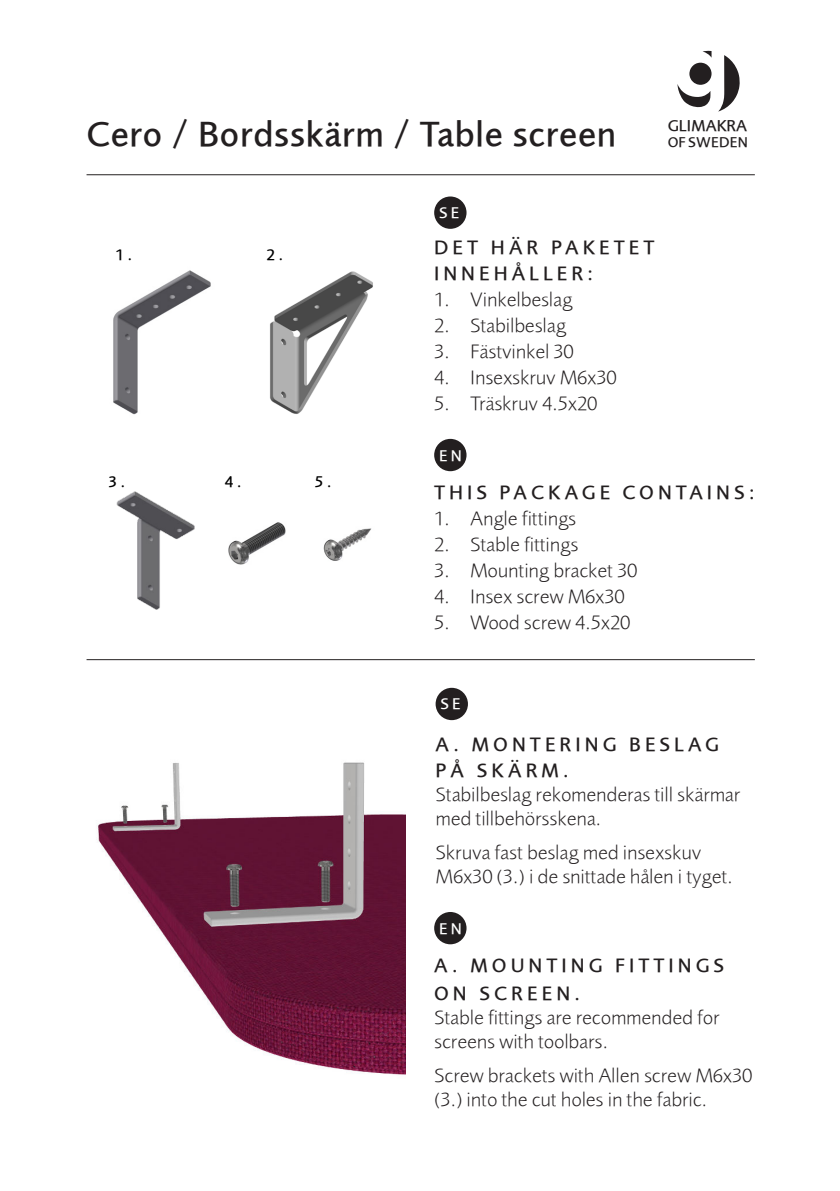
<style>
.page{position:relative;width:840px;height:1191px;background:#fff}
.page>*{position:absolute;margin:0;border:0;box-sizing:border-box;transform-origin:0 0}
.t1{font:500 36px "Foundry Sans";letter-spacing:.02em;color:#231f20}
.t2{font:300 20px/24px "Foundry Sans";color:#231f20}
.t3{font:500 20px/26px "Foundry Sans";letter-spacing:.2em;color:#231f20}
.t4{font:500 16.2px "Foundry Sans";color:#231f20}
.t5{font:500 16px "Foundry Sans";color:#000}
.t6{font:500 16px "Foundry Sans";letter-spacing:.2em;color:#fff}
.t7{font:500 14.6px "Foundry Sans";letter-spacing:.02em;color:#231f20}
</style>
<div class="page">
<div style="left:434px;top:196px;width:32px;height:33px;background:#231f20;border-radius:50%"></div>
<div style="left:434px;top:439px;width:32px;height:32px;background:#231f20;border-radius:50%"></div>
<hr style="left:86px;top:659px;width:668px;height:1px;background:#231f20">
<img style="left:270px;top:271px;width:103px;height:143px">
<img style="left:116px;top:491px;width:79px;height:119px">
<img style="left:323px;top:528px;width:49px;height:33px">
<img style="left:113px;top:270px;width:98px;height:145px">
<img style="left:228px;top:522px;width:58px;height:43px">
<div style="left:435px;top:688px;width:32px;height:32px;background:#231f20;border-radius:50%"></div>
<div style="left:434px;top:912px;width:32px;height:32px;background:#231f20;border-radius:50%"></div>
<img style="left:97px;top:762px;width:308px;height:313px">
<hr style="left:86px;top:174px;width:668px;height:1px;background:#231f20">
<svg style="left:677px;top:51px;width:34px;height:56px"></svg>
<svg style="left:718px;top:55px;width:21px;height:57px"></svg>
<h1 class="t1" style="left:86px;top:114px;width:531px">Cero / Bordsskärm / Table screen</h1>
<p class="t4" style="left:667px;top:116px;width:81px">GLIMAKRA</p>
<p class="t7" style="left:667px;top:133px;width:82px">OF SWEDEN</p>
<p class="t5" style="left:116px;top:245px;width:18px">1.</p>
<p class="t5" style="left:266px;top:245px;width:18px">2.</p>
<p class="t5" style="left:108px;top:472px;width:18px">3.</p>
<p class="t5" style="left:225px;top:472px;width:18px">4.</p>
<p class="t5" style="left:315px;top:472px;width:18px">5.</p>
<p class="t6" style="left:439px;top:204px;width:22px">SE</p>
<p class="t3" style="left:434px;top:235px;width:222px">DET HÄR PAKETET<br>INNEHÅLLER:</p>
<p class="t2" style="left:434px;top:289px;width:139px">1. Vinkelbeslag</p>
<p class="t2" style="left:434px;top:315px;width:133px">2. Stabilbeslag</p>
<p class="t2" style="left:434px;top:341px;width:141px">3. Fästvinkel 30</p>
<p class="t2" style="left:434px;top:367px;width:184px">4. Insexskruv M6x30</p>
<p class="t2" style="left:434px;top:393px;width:164px">5. Träskruv 4.5x20</p>
<p class="t6" style="left:439px;top:446px;width:24px">EN</p>
<p class="t3" style="left:434px;top:479px;width:322px">THIS PACKAGE CONTAINS:</p>
<p class="t2" style="left:434px;top:508px;width:143px">1. Angle fittings</p>
<p class="t2" style="left:434px;top:534px;width:145px">2. Stable fittings</p>
<p class="t2" style="left:434px;top:560px;width:204px">3. Mounting bracket 30</p>
<p class="t2" style="left:434px;top:586px;width:192px">4. Insex screw M6x30</p>
<p class="t2" style="left:434px;top:612px;width:197px">5. Wood screw 4.5x20</p>
<p class="t6" style="left:440px;top:695px;width:22px">SE</p>
<p class="t3" style="left:435px;top:731px;width:284px">A. MONTERING BESLAG<br>PÅ SKÄRM.</p>
<p class="t2" style="left:435px;top:784px;width:306px">Stabilbeslag rekomenderas till skärmar med tillbehörsskena.</p>
<p class="t2" style="left:435px;top:842px;width:298px">Skruva fast beslag med insexskuv<br>M6x30 (3.) i de snittade hålen i tyget.</p>
<p class="t6" style="left:439px;top:919px;width:24px">EN</p>
<p class="t3" style="left:434px;top:951px;width:291px;line-height:28px">A. MOUNTING FITTINGS<br>ON SCREEN.</p>
<p class="t2" style="left:434px;top:1007px;width:287px">Stable fittings are recommended for screens with toolbars.</p>
<p class="t2" style="left:434px;top:1065px;width:319px">Screw brackets with Allen screw M6x30 (3.) into the cut holes in the fabric.</p>
</div>
